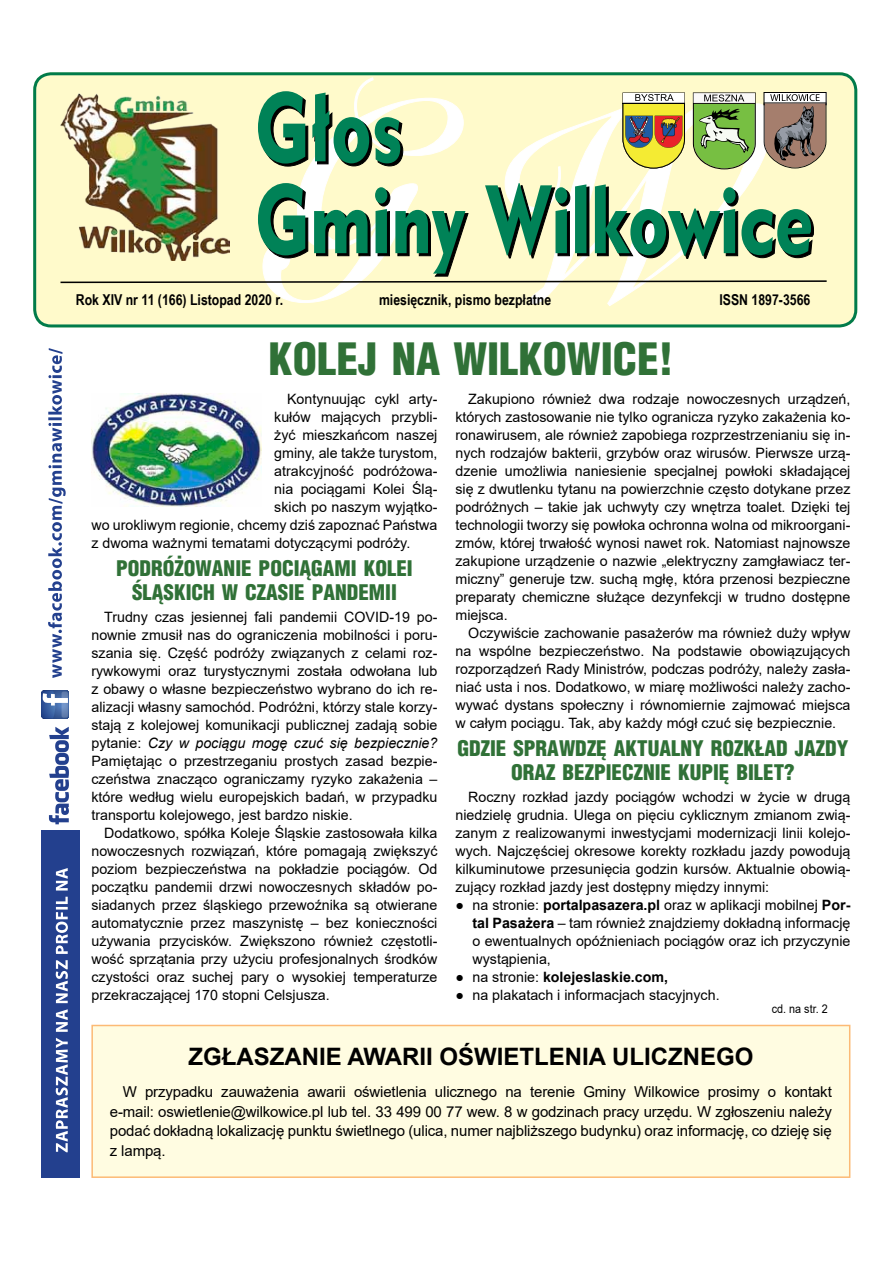
<style>
.page{position:relative;width:893px;height:1263px;background:#fff}
.page>*{position:absolute;margin:0;border:0;box-sizing:border-box;transform-origin:0 0}
.t1{font:900 43.5px "Switzerland Cond";color:#307137}
.t2{font:700 24px "Arial";color:#000}
.t3{font:900 21px/24px "Switzerland Cond";color:#307137;text-align:center}
.t4{font:15px/19.5px "Arial";letter-spacing:-.01em;color:#000;text-align:justify}
.t5{font:700 15px "Arial Narrow";color:#000}
.t6{font:14.25px/18px "Arial";color:#000;text-align:justify}
.t7{font:700 14.25px "Arial";color:#000}
.t8{font:12px "Arial";color:#000;scale:.9 1}
.s1{font-style:italic}
.s2{font-weight:700}
.s3{font-weight:400}
</style>
<div class="page">
<div style="left:41px;top:830px;width:39px;height:348px;background:#23408e"></div>
<div style="left:92px;top:1025px;width:758px;height:152px;background:#fffce1"></div>
<div style="left:91px;top:1025px;width:759px;height:153px;border:2px solid #fcba75"></div>
<img style="left:91px;top:393px;width:170px;height:113px">
<div style="left:34px;top:73px;width:823px;height:254px;background:#fffacb"></div>
<svg style="left:59px;top:78px;width:769px;height:225px;background:#c4d3ab"></svg>
<hr style="left:623px;top:103px;width:62px;height:1px;background:#000">
<img style="left:60px;top:94px;width:169px;height:167px">
<div style="left:33px;top:72px;width:824px;height:255px;border:3px solid #017b4b;border-radius:16px"></div>
<svg style="left:41px;top:691px;width:28px;height:27px"></svg>
<svg style="left:62px;top:691px;width:6px;height:27px"></svg>
<svg style="left:48px;top:348px;width:18px;height:330px"></svg>
<svg style="left:49px;top:727px;width:20px;height:97px"></svg>
<svg style="left:56px;top:868px;width:12px;height:284px"></svg>
<p class="t5" style="left:76px;top:288px;width:209px">Rok XIV nr 11 (166) Listopad 2020 r.</p>
<p class="t5" style="left:379px;top:288px;width:174px">miesięcznik, pismo bezpłatne</p>
<p class="t5" style="left:719px;top:288px;width:92px">ISSN 1897-3566</p>
<h1 class="t1" style="left:269px;top:331px;width:406px">KOLEJ NA WILKOWICE!</h1>
<p class="t6" style="left:287px;top:390px;width:152px">Kontynuując cykl arty-</p>
<p class="t6" style="left:274px;top:408px;width:165px">kułów mających przybli-</p>
<p class="t6" style="left:274px;top:426px;width:165px">żyć mieszkańcom naszej</p>
<p class="t6" style="left:274px;top:444px;width:165px">gminy, ale także turystom,</p>
<p class="t6" style="left:274px;top:462px;width:165px">atrakcyjność podróżowa-</p>
<p class="t6" style="left:274px;top:480px;width:165px">nia pociągami Kolei Ślą-</p>
<p class="t6" style="left:274px;top:498px;width:165px">skich po naszym wyjątko-</p>
<p class="t6" style="left:91px;top:516px;width:348px">wo urokliwym regionie, chcemy dziś zapoznać Państwa</p>
<p class="t6" style="left:91px;top:534px;width:320px">z dwoma ważnymi tematami dotyczącymi podróży.</p>
<h3 class="t3" style="left:116px;top:556px;width:298px">PODRÓŻOWANIE POCIĄGAMI KOLEI<br>ŚLĄSKICH W CZASIE PANDEMII</h3>
<p class="t6" style="left:91px;top:608px;width:348px;text-indent:13px">Trudny czas jesiennej fali pandemii COVID-19 po&shy;nownie zmusił nas do ograniczenia mobilności i poru&shy;szania się. Część podróży związanych z celami roz&shy;rywkowymi oraz turystycznymi została odwołana lub z obawy o własne bezpieczeństwo wybrano do ich re&shy;alizacji własny samochód. Podróżni, którzy stale korzy&shy;stają z kolejowej komunikacji publicznej zadają sobie pytanie: <span class="s1">Czy w pociągu mogę czuć się bezpiecznie?<br></span>Pamiętając o przestrzeganiu prostych zasad bezpie&shy;czeństwa znacząco ograniczamy ryzyko zakażenia – które według wielu europejskich badań, w przypadku transportu kolejowego, jest bardzo niskie.</p>
<p class="t6" style="left:91px;top:824px;width:348px;text-indent:13px">Dodatkowo, spółka Koleje Śląskie zastosowała kilka nowoczesnych rozwiązań, które pomagają zwiększyć poziom bezpieczeństwa na pokładzie pociągów. Od początku pandemii drzwi nowoczesnych składów po&shy;siadanych przez śląskiego przewoźnika są otwierane automatycznie przez maszynistę – bez konieczności używania przycisków. Zwiększono również częstotli&shy;wość sprzątania przy użyciu profesjonalnych środków czystości oraz suchej pary o wysokiej temperaturze przekraczającej 170 stopni Celsjusza.</p>
<p class="t6" style="left:455px;top:390px;width:396px;text-indent:13px">Zakupiono również dwa rodzaje nowoczesnych urządzeń, których zastosowanie nie tylko ogranicza ryzyko zakażenia ko&shy;ronawirusem, ale również zapobiega rozprzestrzenianiu się in&shy;nych rodzajów bakterii, grzybów oraz wirusów. Pierwsze urzą&shy;dzenie umożliwia naniesienie specjalnej powłoki składającej się z dwutlenku tytanu na powierzchnie często dotykane przez podróżnych – takie jak uchwyty czy wnętrza toalet. Dzięki tej technologii tworzy się powłoka ochronna wolna od mikroorgani&shy;zmów, której trwałość wynosi nawet rok. Natomiast najnowsze zakupione urządzenie o nazwie „elektryczny zamgławiacz ter&shy;miczny” generuje tzw. suchą mgłę, która przenosi bezpieczne preparaty chemiczne służące dezynfekcji w trudno dostępne miejsca.</p>
<p class="t6" style="left:455px;top:624px;width:396px;text-indent:13px">Oczywiście zachowanie pasażerów ma również duży wpływ na wspólne bezpieczeństwo. Na podstawie obowiązujących rozporządzeń Rady Ministrów, podczas podróży, należy zasła&shy;niać usta i nos. Dodatkowo, w miarę możliwości należy zacho&shy;wywać dystans społeczny i równomiernie zajmować miejsca w całym pociągu. Tak, aby każdy mógł czuć się bezpiecznie.</p>
<h3 class="t3" style="left:457px;top:736px;width:393px">GDZIE SPRAWDZĘ AKTUALNY ROZKŁAD JAZDY<br>ORAZ BEZPIECZNIE KUPIĘ BILET?</h3>
<p class="t6" style="left:455px;top:788px;width:396px;text-indent:13px">Roczny rozkład jazdy pociągów wchodzi w życie w drugą niedzielę grudnia. Ulega on pięciu cyklicznym zmianom zwią&shy;zanym z realizowanymi inwestycjami modernizacji linii kolejo&shy;wych. Najczęściej okresowe korekty rozkładu jazdy powodują kilkuminutowe przesunięcia godzin kursów. Aktualnie obowią&shy;zujący rozkład jazdy jest dostępny między innymi:</p>
<p class="t6" style="left:472px;top:896px;width:379px;text-indent:-17px">● na stronie: <span class="s2">portalpasazera.pl</span> oraz w aplikacji mobilnej <span class="s2">Por&shy;tal Pasażera</span> – tam również znajdziemy dokładną informację o ewentualnych opóźnieniach pociągów oraz ich przyczynie wystąpienia,</p>
<p class="t7" style="left:455px;top:967px;width:214px"><span class="s3">● na stronie:</span> kolejeslaskie.com,</p>
<p class="t6" style="left:455px;top:986px;width:266px">● na plakatach i informacjach stacyjnych.</p>
<p class="t8" style="left:772px;top:1001px;width:64px">cd. na str. 2</p>
<h2 class="t2" style="left:188px;top:1040px;width:566px">ZGŁASZANIE AWARII OŚWIETLENIA ULICZNEGO</h2>
<p class="t4" style="left:110px;top:1082px;width:723px;text-indent:13px">W przypadku zauważenia awarii oświetlenia ulicznego na terenie Gminy Wilkowice prosimy o kontakt e-mail: oswietlenie@wilkowice.pl lub tel. 33 499 00 77 wew. 8 w godzinach pracy urzędu. W zgłoszeniu należy podać dokładną lokalizację punktu świetlnego (ulica, numer najbliższego budynku) oraz informację, co dzieję się z lampą.</p>
</div>
